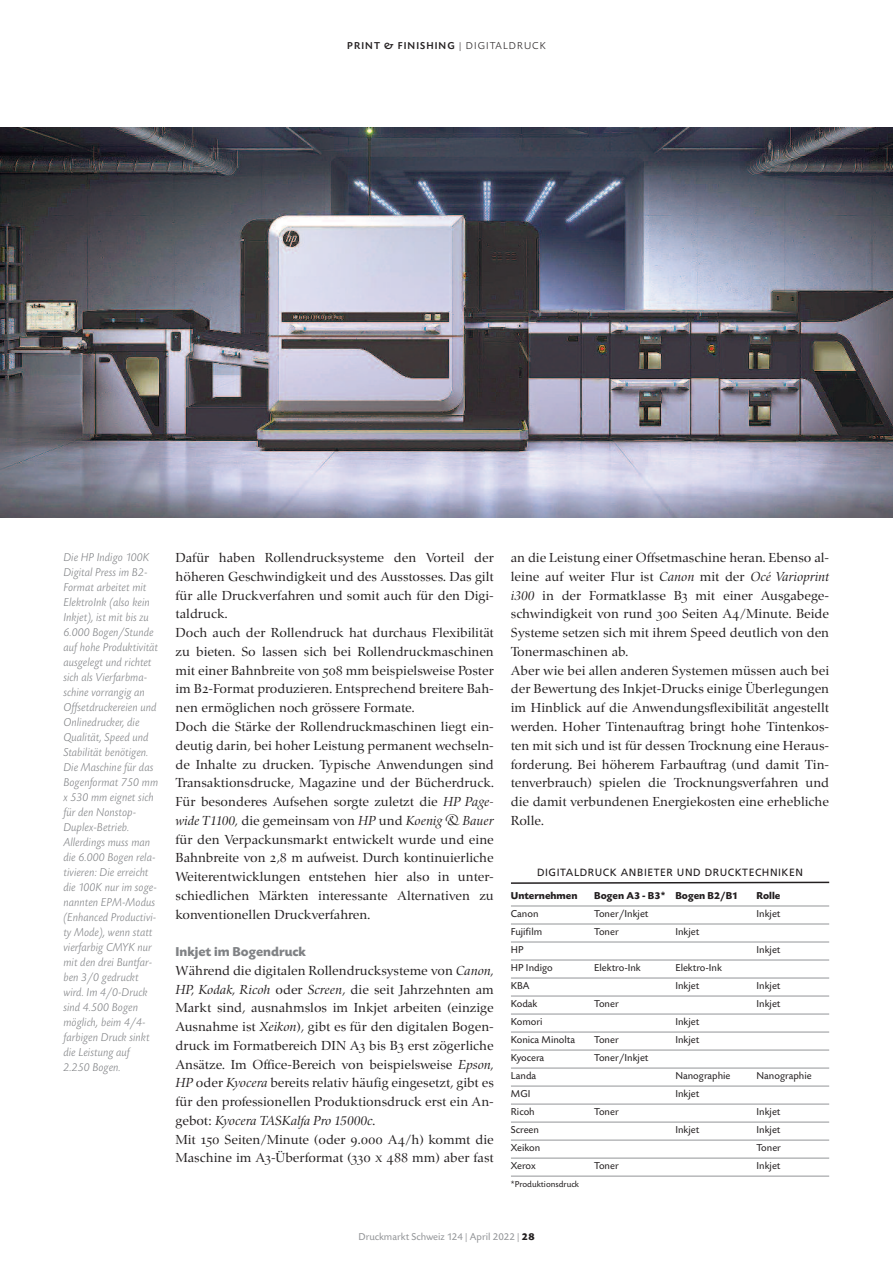
<style>
.page{position:relative;width:893px;height:1263px;background:#fff}
.page>*{position:absolute;margin:0;border:0;box-sizing:border-box;transform-origin:0 0}
.t1{font:13.5px/18.8px "Zapf Renais SB";color:#231f20}
.t2{font:700 13.5px "Today SB";color:#808285}
.t3{font:italic 300 12px/15px "Today SB";color:#808285}
.t4{font:10.5px/18px "Today SB";color:#231f20}
.t5{font:700 10.5px "Today SB";color:#231f20}
.t6{font:10.5px "Frutiger";letter-spacing:.05em;color:#231f20}
.t7{font:10.5px "Today SB";color:#939598}
.t8{font:500 10.5px "Today SB";letter-spacing:.1em;color:#231f20}
.t9{font:9px "Today SB";color:#231f20}
.s1{font-weight:300}
.s2{font-family:"Zapf Renais SB Caps"}
.s3{font-style:italic}
.s4{font-weight:700;color:#231f20}
</style>
<div class="page">
<img style="left:0;top:128px;width:893px;height:390px">
<hr style="left:511px;top:906px;width:318px;height:1px;background:#939598">
<hr style="left:511px;top:924px;width:318px;height:1px;background:#939598">
<hr style="left:511px;top:942px;width:318px;height:1px;background:#939598">
<hr style="left:511px;top:960px;width:318px;height:1px;background:#939598">
<hr style="left:511px;top:978px;width:318px;height:1px;background:#939598">
<hr style="left:511px;top:996px;width:318px;height:1px;background:#939598">
<hr style="left:511px;top:1014px;width:318px;height:1px;background:#939598">
<hr style="left:511px;top:1032px;width:318px;height:1px;background:#939598">
<hr style="left:511px;top:1050px;width:318px;height:1px;background:#939598">
<hr style="left:511px;top:1068px;width:318px;height:1px;background:#939598">
<hr style="left:511px;top:1086px;width:318px;height:1px;background:#939598">
<hr style="left:511px;top:1104px;width:318px;height:1px;background:#939598">
<hr style="left:511px;top:1122px;width:318px;height:1px;background:#939598">
<hr style="left:511px;top:1140px;width:318px;height:1px;background:#939598">
<hr style="left:511px;top:1158px;width:318px;height:1px;background:#939598">
<hr style="left:511px;top:1176px;width:318px;height:1px;background:#939598">
<svg style="left:511px;top:881px;width:319px;height:3px"></svg>
<p class="t8" style="left:347px;top:40px;width:200px">PRINT &amp; FINISHING <span class="s1">| DIGITALDRUCK</span></p>
<p class="t3" style="left:64px;top:549px;width:96px">Die HP Indigo 100K<br>Digital Press im B2-<br>Format arbeitet mit<br>ElektroInk (also kein<br>Inkjet), ist mit bis zu<br>6.000 Bogen/Stunde auf hohe Produktivität ausgelegt und richtet sich als Vierfarbma&shy;schine vorrangig an<br>Offsetdruckereien und<br>Onlinedrucker, die<br>Qualität, Speed und<br>Stabilität benötigen.<br>Die Maschine für das<br>Bogenformat 750 mm x 530 mm eignet sich für den Nonstop-<br>Duplex-Betrieb.<br>Allerdings muss man die 6.000 Bogen rela&shy;tivieren: Die erreicht die 100K nur im soge&shy;nannten EPM-Modus (Enhanced Productivi&shy;ty Mode), wenn statt vierfarbig CMYK nur mit den drei Buntfar&shy;ben 3/0 gedruckt wird. Im 4/0-Druck sind 4.500 Bogen möglich, beim 4/4- farbigen Druck sinkt die Leistung auf<br>2.250 Bogen.</p>
<p class="t1" style="left:176px;top:548px;width:320px">Dafür haben Rollendrucksysteme den Vorteil der höheren Geschwindigkeit und des Ausstosses. Das gilt für alle Druckverfahren und somit auch für den Digi&shy;taldruck.<br>Doch auch der Rollendruck hat durchaus Flexibilität zu bieten. So lassen sich bei Rollendruckmaschinen mit einer Bahnbreite von <span class="s2">508</span> mm beispielsweise Poster im B<span class="s2">2</span>-Format produzieren. Entsprechend breitere Bah&shy;nen ermöglichen noch grössere Formate.<br>Doch die Stärke der Rollendruckmaschinen liegt ein&shy;deutig darin, bei hoher Leistung permanent wechseln&shy;de Inhalte zu drucken. Typische Anwendungen sind Transaktionsdrucke, Magazine und der Bücherdruck.<br>Für besonderes Aufsehen sorgte zuletzt die <span class="s3">HP Page&shy;wide T1100,</span> die gemeinsam von <span class="s3">HP</span> und <span class="s3">Koenig &amp; Bauer </span>für den Verpackunsmarkt entwickelt wurde und eine Bahnbreite von <span class="s2">2,8</span> m aufweist. Durch kontinuierliche Weiterentwicklungen entstehen hier also in unter&shy;schiedlichen Märkten interessante Alternativen zu konventionellen Druckverfahren.</p>
<p class="t2" style="left:176px;top:943px;width:132px">Inkjet im Bogendruck</p>
<p class="t1" style="left:175px;top:961px;width:320px">Während die digitalen Rollendrucksysteme von <span class="s3">Canon, HP, Kodak, Ricoh</span> oder <span class="s3">Screen</span>, die seit Jahrzehnten am Markt sind, ausnahmslos im Inkjet arbeiten (einzige Ausnahme ist <span class="s3">Xeikon</span>), gibt es für den digitalen Bogen&shy;druck im Formatbereich DIN A<span class="s2">3</span> bis B<span class="s2">3</span> erst zögerliche Ansätze. Im Office-Bereich von beispielsweise <span class="s3">Epson, HP</span> oder <span class="s3">Kyocera</span> bereits relativ häufig eingesetzt, gibt es für den professionellen Produktionsdruck erst ein An&shy;gebot: <span class="s3">Kyocera TASKalfa Pro 15000c</span>.<br>Mit <span class="s2">150</span> Seiten/Minute (oder <span class="s2">9.000</span> A<span class="s2">4</span>/h) kommt die Maschine im A<span class="s2">3</span>-Überformat (<span class="s2">330 x 488</span> mm) aber fast</p>
<p class="t1" style="left:511px;top:548px;width:320px">an die Leistung einer Offsetmaschine heran. Ebenso al&shy;leine auf weiter Flur ist <span class="s3">Canon</span> mit der <span class="s3">Océ Varioprint i300</span> in der Formatklasse B<span class="s2">3</span> mit einer Ausgabege&shy;schwindigkeit von rund <span class="s2">300</span> Seiten A<span class="s2">4</span>/Minute. Beide Systeme setzen sich mit ihrem Speed deutlich von den Tonermaschinen ab.<br>Aber wie bei allen anderen Systemen müssen auch bei der Bewertung des Inkjet-Drucks einige Überlegungen im Hinblick auf die Anwendungsflexibilität angestellt werden. Hoher Tintenauftrag bringt hohe Tintenkos&shy;ten mit sich und ist für dessen Trocknung eine Heraus&shy;forderung. Bei höherem Farbauftrag (und damit Tin&shy;tenverbrauch) spielen die Trocknungsverfahren und die damit verbundenen Energiekosten eine erhebliche Rolle.</p>
<p class="t6" style="left:537px;top:868px;width:268px">DIGITALDRUCK ANBIETER UND DRUCKTECHNIKEN</p>
<p class="t5" style="left:511px;top:889px;width:68px">Unternehmen</p>
<p class="t4" style="left:511px;top:904px;width:66px">Canon<br>Fujifilm<br>HP<br>HP Indigo<br>KBA<br>Kodak<br>Komori<br>Konica Minolta<br>Kyocera<br>Landa<br>MGI<br>Ricoh<br>Screen<br>Xeikon<br>Xerox</p>
<p class="t9" style="left:511px;top:1179px;width:70px">*Produktionsdruck</p>
<p class="t5" style="left:594px;top:889px;width:73px">Bogen A3 - B3*</p>
<p class="t4" style="left:594px;top:904px;width:56px">Toner/Inkjet<br>Toner</p>
<p class="t4" style="left:594px;top:958px;width:48px">Elektro-Ink</p>
<p class="t4" style="left:594px;top:994px;width:26px">Toner</p>
<p class="t4" style="left:594px;top:1030px;width:56px">Toner<br>Toner/Inkjet</p>
<p class="t4" style="left:594px;top:1103px;width:26px">Toner</p>
<p class="t4" style="left:594px;top:1157px;width:26px">Toner</p>
<p class="t5" style="left:675px;top:889px;width:65px">Bogen B2/B1</p>
<p class="t4" style="left:675px;top:922px;width:25px">Inkjet</p>
<p class="t4" style="left:675px;top:958px;width:48px">Elektro-Ink<br>Inkjet</p>
<p class="t4" style="left:675px;top:1012px;width:25px">Inkjet<br>Inkjet</p>
<p class="t4" style="left:675px;top:1066px;width:57px">Nanographie<br>Inkjet</p>
<p class="t4" style="left:675px;top:1121px;width:25px">Inkjet</p>
<p class="t5" style="left:756px;top:889px;width:25px">Rolle</p>
<p class="t4" style="left:756px;top:904px;width:25px">Inkjet</p>
<p class="t4" style="left:756px;top:940px;width:25px">Inkjet</p>
<p class="t4" style="left:756px;top:976px;width:25px">Inkjet<br>Inkjet</p>
<p class="t4" style="left:756px;top:1066px;width:57px">Nanographie</p>
<p class="t4" style="left:756px;top:1103px;width:26px;text-align:justify">Inkjet Inkjet Toner Inkjet</p>
<p class="t7" style="left:358px;top:1230px;width:178px">Druckmarkt Schweiz 124 | April 2022 | <span class="s4">28</span></p>
</div>
